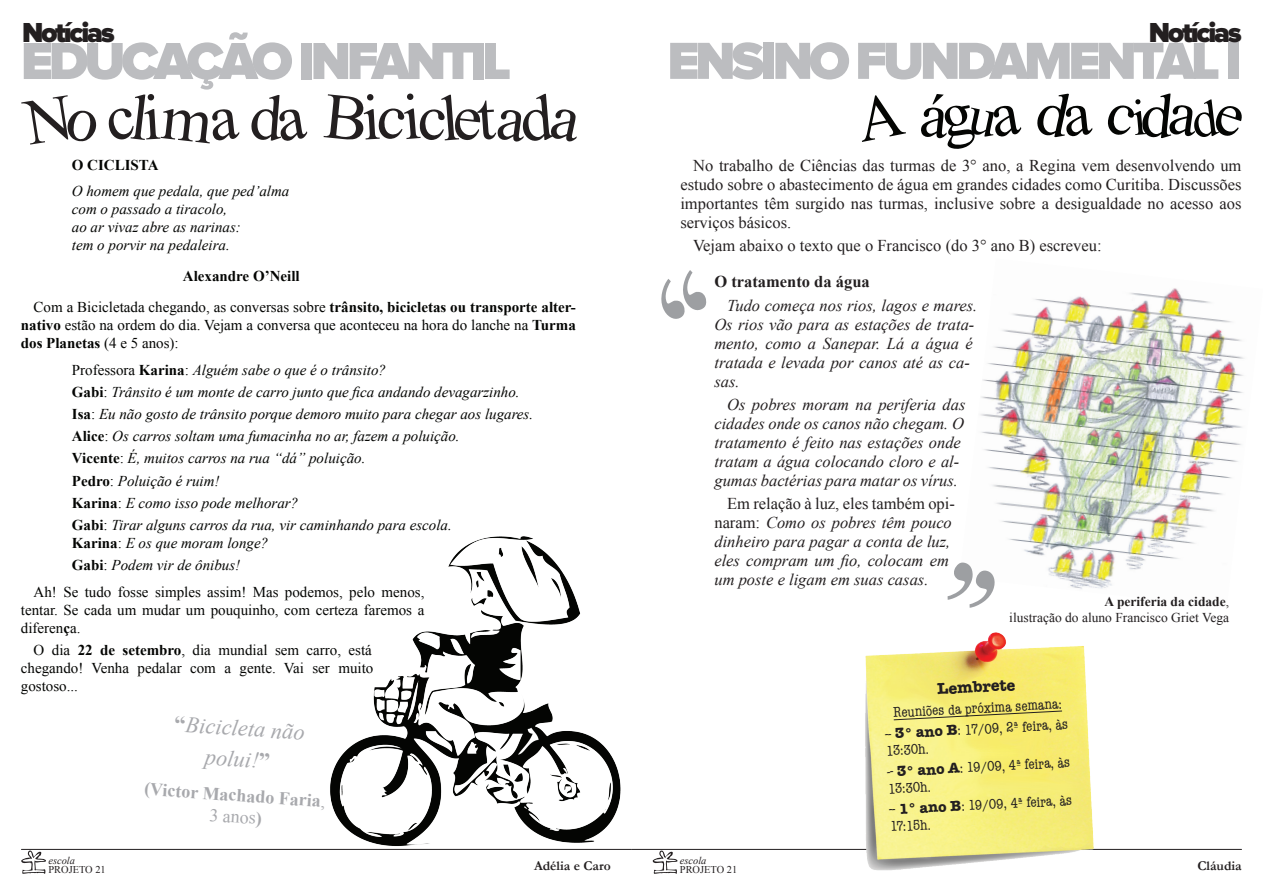
<style>
.page{position:relative;width:1263px;height:893px;background:#fff}
.page>*{position:absolute;margin:0;border:0;box-sizing:border-box;transform-origin:0 0}
.t1{font:900 54px "Proxima Nova";letter-spacing:-.08em;color:#bcbdc0}
.t2{font:900 28.5px "Proxima Nova";letter-spacing:-.08em;color:#231f20}
.t3{font:italic 22.5px/31.2px "Times New Roman";color:#a8a9ad;text-align:center}
.t4{font:700 18px/21.6px "Times New Roman";color:#a8a9ad;text-align:center}
.t5{font:italic 16.5px/18.9px "Times New Roman";color:#231f20}
.t6{font:16.5px/18.9px "Times New Roman";color:#231f20;text-align:justify}
.t7{font:700 16.5px "Times New Roman";color:#231f20}
.t8{font:700 16.2px "American Typewriter";color:#231f20}
.t9{font:italic 15px/22.2px "Times New Roman";color:#040503}
.t10{font:15px/18px "Times New Roman";color:#040503;text-align:justify}
.t11{font:700 15px/30.8px "Times New Roman";color:#040503}
.t12{font:condensed 14.85px/20.9px "American Typewriter";color:#231f20}
.t13{font:13.5px/15.6px "Times New Roman";color:#231f20;text-align:right}
.t14{font:700 13.5px "Garamond";color:#231f20}
.t15{font:10.35px "Times New Roman";color:#231f20}
.t16{font:italic 10.35px "Times New Roman";color:#231f20}
.s1{font-weight:400}
.s2{font-weight:700}
.s3{font-style:normal}
.s4{font-weight:700;font-style:normal}
.s5{font-weight:700;font-stretch:normal}
</style>
<div class="page">
<svg style="left:21px;top:851px;width:25px;height:23px"></svg>
<svg style="left:653px;top:851px;width:24px;height:23px"></svg>
<hr style="left:21px;top:849px;width:610px;height:1px;background:#231f20">
<hr style="left:632px;top:849px;width:609px;height:1px;background:#231f20">
<svg style="left:661px;top:270px;width:45px;height:49px"></svg>
<svg style="left:21px;top:95px;width:75px;height:50px"></svg>
<svg style="left:108px;top:94px;width:131px;height:49px"></svg>
<svg style="left:251px;top:95px;width:56px;height:46px"></svg>
<svg style="left:324px;top:93px;width:253px;height:49px"></svg>
<img style="left:326px;top:536px;width:303px;height:314px">
<img style="left:842px;top:632px;width:275px;height:238px">
<svg style="left:893px;top:711px;width:169px;height:9px;background:#e0d76e"></svg>
<svg style="left:862px;top:95px;width:44px;height:47px"></svg>
<svg style="left:921px;top:94px;width:100px;height:55px"></svg>
<svg style="left:1037px;top:94px;width:55px;height:43px"></svg>
<svg style="left:1107px;top:94px;width:135px;height:44px"></svg>
<img style="left:980px;top:288px;width:265px;height:301px">
<svg style="left:947px;top:562px;width:48px;height:46px"></svg>
<h2 class="t2" style="left:22px;top:20px;width:94px">Notícias</h2>
<h2 class="t2" style="left:1149px;top:20px;width:94px">Notícias</h2>
<h1 class="t1" style="left:21px;top:36px;width:492px">EDUCAÇÃO INFANTIL</h1>
<h1 class="t1" style="left:667px;top:36px;width:576px">ENSINO FUNDAMENTAL I</h1>
<p class="t11" style="left:72px;top:149px;width:88px">O CICLISTA</p>
<p class="t9" style="left:72px;top:182px;width:219px;line-height:18px">O homem que pedala, que ped’alma com o passado a tiracolo,<br>ao ar vivaz abre as narinas:<br>tem o porvir na pedaleira.</p>
<p class="t11" style="left:34px;top:260px;width:544px;text-indent:149px">Alexandre O’Neill<br><span class="s1">Com a Bicicletada chegando, as conversas sobre</span> trânsito, bicicletas ou transporte alter-</p>
<p class="t10" style="left:21px;top:316px;width:556px"><span class="s2">nativo</span> estão na ordem do dia. Vejam a conversa que aconteceu na hora do lanche na <span class="s2">Turma dos Planetas</span> (4 e 5 anos):</p>
<p class="t9" style="left:72px;top:358px;width:463px"><span class="s3">Professora</span> <span class="s4">Karina</span><span class="s3">:</span> Alguém sabe o que é o trânsito?<br><span class="s4">Gabi</span><span class="s3">:</span> Trânsito é um monte de carro junto que fica andando devagarzinho.<br><span class="s4">Isa</span><span class="s3">:</span> Eu não gosto de trânsito porque demoro muito para chegar aos lugares.<br><span class="s4">Alice</span><span class="s3">:</span> Os carros soltam uma fumacinha no ar, fazem a poluição.<br><span class="s4">Vicente</span><span class="s3">:</span> É, muitos carros na rua “dá” poluição.<br><span class="s4">Pedro</span><span class="s3">:</span> Poluição é ruim!<br><span class="s4">Karina</span><span class="s3">:</span> E como isso pode melhorar?<br><span class="s4">Gabi</span><span class="s3">:</span> Tirar alguns carros da rua, vir caminhando para escola.</p>
<p class="t9" style="left:72px;top:532px;width:198px"><span class="s4">Karina</span><span class="s3">:</span> E os que moram longe?<br><span class="s4">Gabi</span><span class="s3">:</span> Podem vir de ônibus!</p>
<p class="t10" style="left:21px;top:583px;width:405px;text-indent:13px">Ah! Se tudo fosse simples assim! Mas podemos, pelo menos, tentar. Se cada um mudar um pouquinho, com certeza faremos a diferen<span class="s2">ç</span>a.</p>
<p class="t10" style="left:21px;top:641px;width:354px;text-indent:13px">O dia <span class="s2">22 de setembro</span>, dia mundial sem carro, está chegando! Venha pedalar com a gente. Vai ser muito gostoso...</p>
<h3 class="t3" style="left:176px;top:707px;width:132px;rotate:4deg"><span class="s4">“</span>Bicicleta não polui!<span class="s4">”</span></h3>
<p class="t4" style="left:145px;top:777px;width:183px;rotate:4deg">(Victor Machado Faria<span class="s1">,<br>3 anos</span>)</p>
<p class="t6" style="left:680px;top:156px;width:563px;text-indent:13px">No trabalho de Ciências das turmas de 3° ano, a Regina vem desenvolvendo um estudo sobre o abastecimento de água em grandes cidades como Curitiba. Discussões importantes têm surgido nas turmas, inclusive sobre a desigualdade no acesso aos serviços básicos.</p>
<p class="t6" style="left:693px;top:236px;width:410px">Vejam abaixo o texto que o Francisco (do 3° ano B) escreveu:</p>
<p class="t7" style="left:714px;top:270px;width:157px">O tratamento da água</p>
<p class="t5" style="left:714px;top:295px;width:264px;text-indent:13px">Tudo começa nos rios, lagos e mares.<br>Os rios vão para as estações de trata&shy;mento, como a Sanepar. Lá a água é tratada e levada por canos até as ca&shy;sas.</p>
<p class="t5" style="left:714px;top:394px;width:252px;text-indent:13px">Os pobres moram na periferia das cidades onde os canos não chegam. O tratamento é feito nas estações onde tratam a água colocando cloro e al&shy;gumas bactérias para matar os vírus.</p>
<p class="t5" style="left:714px;top:494px;width:242px;text-indent:13px"><span class="s3">Em relação à luz, eles também opi&shy;naram:</span> Como os pobres têm pouco dinheiro para pagar a conta de luz, eles compram um fio, colocam em um poste e ligam em suas casas.</p>
<p class="t13" style="left:1009px;top:593px;width:221px"><span class="s2">A periferia da cidade</span>,<br>ilustração do aluno Francisco Griet Vega</p>
<p class="t8" style="left:937px;top:679px;width:80px;rotate:-3deg">Lembrete</p>
<p class="t12" style="left:884px;top:703px;width:185px;text-align:center;rotate:-3deg">Reuniões da próxima semana:<br>-- <span class="s5">3° ano B</span>: 17/09, 2ª feira, às</p>
<p class="t12" style="left:886px;top:741px;width:185px;rotate:-3deg">13:30h.<br>-- <span class="s5">3° ano A</span>: 19/09, 4ª feira, às</p>
<p class="t12" style="left:888px;top:778px;width:185px;rotate:-3deg">13:30h.<br>-- <span class="s5">1° ano B</span>: 19/09, 4ª feira, às</p>
<p class="t12" style="left:890px;top:816px;width:42px;rotate:-3deg">17:15h.</p>
<p class="t16" style="left:48px;top:853px;width:28px">escola</p>
<p class="t15" style="left:48px;top:863px;width:59px">PROJETO 21</p>
<p class="t16" style="left:680px;top:853px;width:28px">escola</p>
<p class="t14" style="left:534px;top:858px;width:78px">Adélia e Caro</p>
<p class="t15" style="left:680px;top:863px;width:59px">PROJETO 21</p>
<p class="t14" style="left:1197px;top:858px;width:46px">Cláudia</p>
</div>
